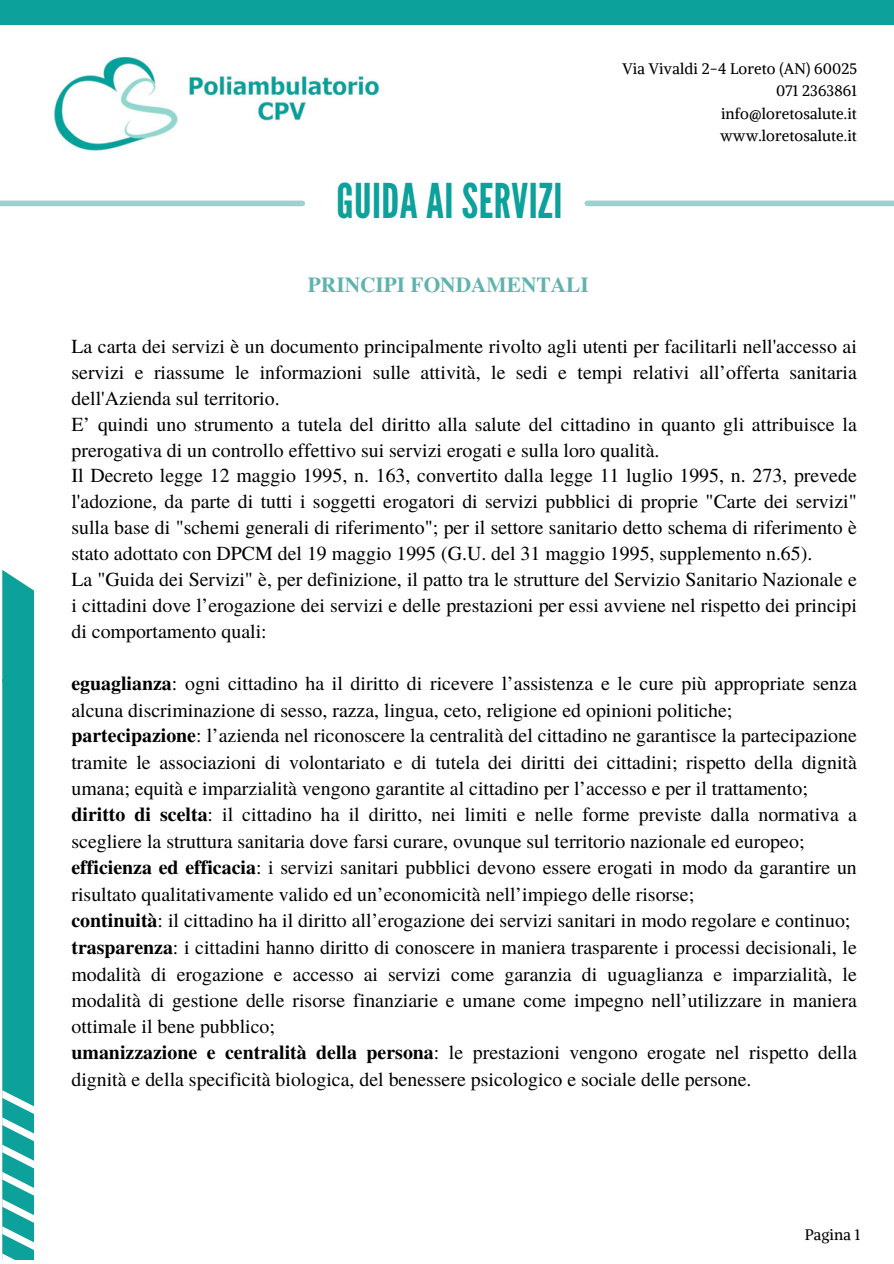
<style>
.page{position:relative;width:894px;height:1264px;background:#fff}
.page>*{position:absolute;margin:0;border:0;box-sizing:border-box;transform-origin:0 0}
.t1{font:47.85px "League Gothic";letter-spacing:.01em;color:#0ca19a}
.t2{font:700 21.3px "Te X Gyre Termes";color:#5fb3ae}
.t3{font:19.8px/26.4px "Te X Gyre Termes";color:#000}
.t4{font:15.15px/22.5px "Alike";letter-spacing:.01em;color:#000;text-align:right}
.s1{font-weight:700}
</style>
<div class="page">
<div style="left:0;top:0;width:893px;height:25px;background:#0ca19a"></div>
<div style="left:2px;top:682px;width:32px;height:188px;background:#0ca19a"></div>
<svg style="left:2px;top:569px;width:32px;height:113px;background:#25aba4"></svg>
<svg style="left:2px;top:870px;width:32px;height:390px;background:#2bada6"></svg>
<img style="left:53px;top:56px;width:327px;height:95px">
<div style="left:0;top:200px;width:302px;height:6px;background:#97d4ce"></div>
<div style="left:587px;top:200px;width:306px;height:6px;background:#97d4ce"></div>
<p class="t1" style="left:336px;top:173px;width:227px">GUIDA AI SERVIZI</p>
<p class="t2" style="left:308px;top:268px;width:282px">PRINCIPI FONDAMENTALI</p>
<h1 class="t4" style="left:622px;top:57px;width:236px">Via Vivaldi 2-4 Loreto (AN) 60025<br>071 2363861</h1>
<p class="t4" style="left:720px;top:102px;width:138px;text-align:left">info@loretosalute.it www.loretosalute.it</p>
<p class="t3" style="left:71px;top:332px;width:786px;line-height:25.8px">La carta dei servizi è un documento principalmente rivolto agli utenti per facilitarli nell'accesso ai servizi e riassume le informazioni sulle attività, le sedi e tempi relativi all’offerta sanitaria dell'Azienda sul territorio.<br>E’ quindi uno strumento a tutela del diritto alla salute del cittadino in quanto gli attribuisce la prerogativa di un controllo effettivo sui servizi erogati e sulla loro qualità.<br>Il Decreto legge 12 maggio 1995, n. 163, convertito dalla legge 11 luglio 1995, n. 273, prevede l'adozione, da parte di tutti i soggetti erogatori di servizi pubblici di proprie "Carte dei servizi" sulla base di "schemi generali di riferimento"; per il settore sanitario detto schema di riferimento è stato adottato con DPCM del 19 maggio 1995 (G.U. del 31 maggio 1995, supplemento n.65).<br>La "Guida dei Servizi" è, per definizione, il patto tra le strutture del Servizio Sanitario Nazionale e i cittadini dove l’erogazione dei servizi e delle prestazioni per essi avviene nel rispetto dei principi di comportamento quali:</p>
<p class="t3" style="left:71px;top:668px;width:786px"><span class="s1">eguaglianza</span>: ogni cittadino ha il diritto di ricevere l’assistenza e le cure più appropriate senza alcuna discriminazione di sesso, razza, lingua, ceto, religione ed opinioni politiche; <span class="s1">partecipazione</span>: l’azienda nel riconoscere la centralità del cittadino ne garantisce la partecipazione tramite le associazioni di volontariato e di tutela dei diritti dei cittadini; rispetto della dignità umana; equità e imparzialità vengono garantite al cittadino per l’accesso e per il trattamento; <span class="s1">diritto di scelta</span>: il cittadino ha il diritto, nei limiti e nelle forme previste dalla normativa a scegliere la struttura sanitaria dove farsi curare, ovunque sul territorio nazionale ed europeo; <span class="s1">efficienza ed efficacia</span>: i servizi sanitari pubblici devono essere erogati in modo da garantire un risultato qualitativamente valido ed un’economicità nell’impiego delle risorse;<br><span class="s1">continuità</span>: il cittadino ha il diritto all’erogazione dei servizi sanitari in modo regolare e continuo; <span class="s1">trasparenza</span>: i cittadini hanno diritto di conoscere in maniera trasparente i processi decisionali, le modalità di erogazione e accesso ai servizi come garanzia di uguaglianza e imparzialità, le modalità di gestione delle risorse finanziarie e umane come impegno nell’utilizzare in maniera ottimale il bene pubblico;<br><span class="s1">umanizzazione e centralità della persona</span>: le prestazioni vengono erogate nel rispetto della dignità e della specificità biologica, del benessere psicologico e sociale delle persone.</p>
<h2 class="t4" style="left:804px;top:1223px;width:57px">Pagina 1</h2>
</div>
